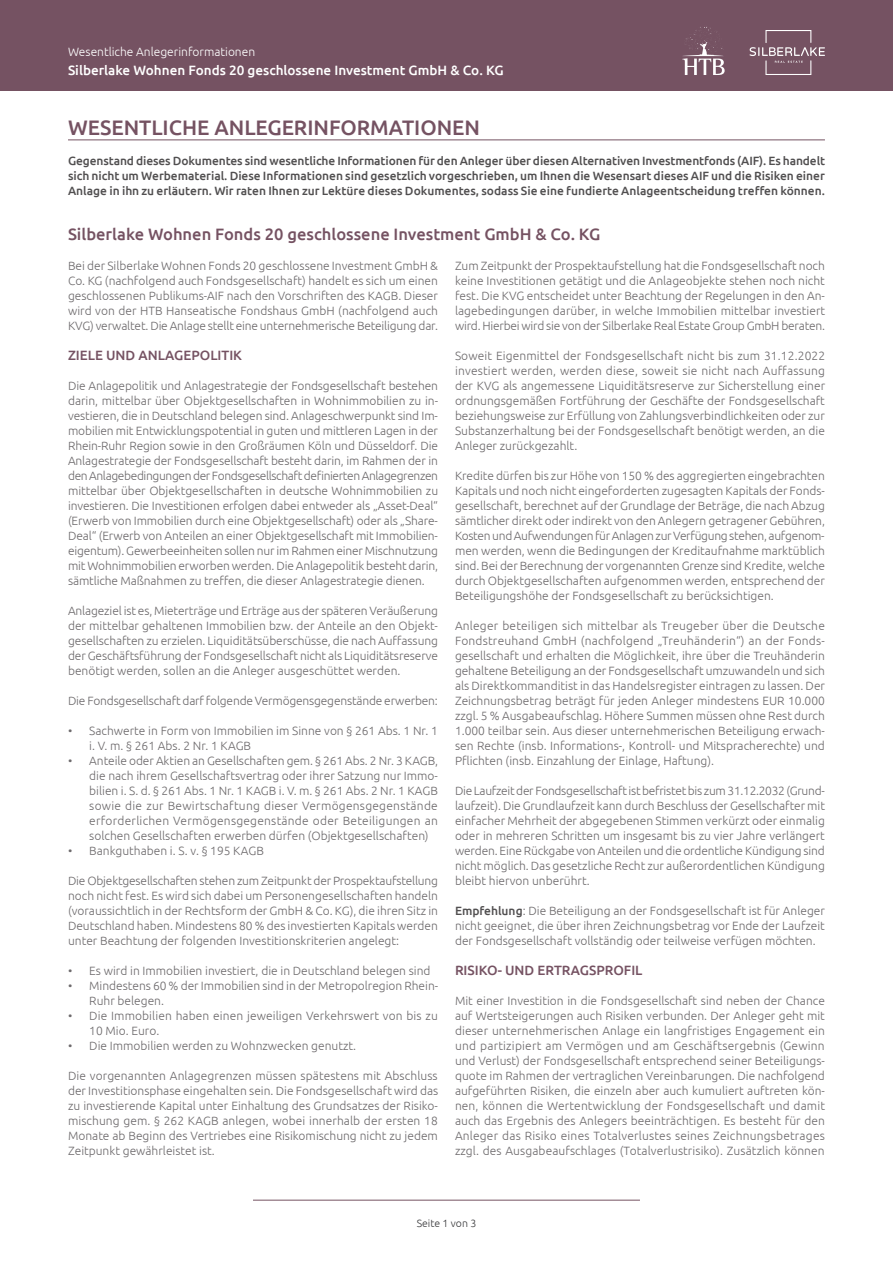
<style>
.page{position:relative;width:893px;height:1263px;background:#fff}
.page>*{position:absolute;margin:0;border:0;box-sizing:border-box;transform-origin:0 0}
.t1{font:500 21px "Ubuntu";color:#755262}
.t2{font:500 16.5px "Ubuntu";color:#755262}
.t3{font:500 13.5px "Ubuntu";color:#fff}
.t4{font:500 13.5px "Ubuntu";color:#755262}
.t5{font:300 12px/15px "Ubuntu";color:#6d6a6c;text-align:justify}
.t6{font:500 12px/15px "Ubuntu";color:#514f50;text-align:justify}
.t7{font:300 12px "Ubuntu";color:#fff}
.t8{font:300 10.5px "Ubuntu";color:#38383a}
.s1{font-weight:500;color:#514f50}
</style>
<div class="page">
<div style="left:0;top:0;width:893px;height:90px;background:#755262"></div>
<hr style="left:253px;top:1200px;width:387px;height:1px;background:#755262">
<svg style="left:750px;top:30px;width:75px;height:45px"></svg>
<svg style="left:682px;top:27px;width:43px;height:48px"></svg>
<hr style="left:68px;top:140px;width:757px;height:1px;background:#755262">
<p class="t7" style="left:68px;top:44px;width:189px">Wesentliche Anlegerinformationen</p>
<p class="t3" style="left:68px;top:62px;width:437px">Silberlake Wohnen Fonds 20 geschlossene Investment GmbH &amp; Co. KG</p>
<h1 class="t1" style="left:68px;top:114px;width:414px">WESENTLICHE ANLEGERINFORMATIONEN</h1>
<p class="t6" style="left:68px;top:153px;width:759px">Gegenstand dieses Dokumentes sind wesentliche Informationen für den Anleger über diesen Alternativen Investmentfonds (AIF). Es handelt sich nicht um Werbematerial. Diese Informationen sind gesetzlich vorgeschrieben, um Ihnen die Wesensart dieses AIF und die Risiken einer Anlage in ihn zu erläutern. Wir raten Ihnen zur Lektüre dieses Dokumentes, sodass Sie eine fundierte Anlageentscheidung treffen können.</p>
<h2 class="t2" style="left:68px;top:224px;width:534px">Silberlake Wohnen Fonds 20 geschlossene Investment GmbH &amp; Co. KG</h2>
<p class="t5" style="left:455px;top:258px;width:372px">Zum Zeitpunkt der Prospektaufstellung hat die Fondsgesellschaft noch keine Investitionen getätigt und die Anlageobjekte stehen noch nicht fest. Die KVG entscheidet unter Beachtung der Regelungen in den An&shy;lagebedingungen darüber, in welche Immobilien mittelbar investiert wird. Hierbei wird sie von der Silberlake Real Estate Group GmbH beraten.</p>
<p class="t5" style="left:455px;top:348px;width:372px">Soweit Eigenmittel der Fondsgesellschaft nicht bis zum 31.12.2022 investiert werden, werden diese, soweit sie nicht nach Auffassung der KVG als angemessene Liquiditätsreserve zur Sicherstellung einer ordnungsgemäßen Fortführung der Geschäfte der Fondsgesellschaft beziehungsweise zur Erfüllung von Zahlungsverbindlichkeiten oder zur Substanzerhaltung bei der Fondsgesellschaft benötigt werden, an die Anleger zurückgezahlt.</p>
<p class="t5" style="left:455px;top:468px;width:372px">Kredite dürfen bis zur Höhe von 150 % des aggregierten eingebrachten Kapitals und noch nicht eingeforderten zugesagten Kapitals der Fonds&shy;gesellschaft, berechnet auf der Grundlage der Beträge, die nach Abzug sämtlicher direkt oder indirekt von den Anlegern getragener Gebühren, Kosten und Aufwendungen für Anlagen zur Verfügung stehen, aufgenom&shy;men werden, wenn die Bedingungen der Kreditaufnahme marktüblich sind. Bei der Berechnung der vorgenannten Grenze sind Kredite, welche durch Objektgesellschaften aufgenommen werden, entsprechend der Beteiligungshöhe der Fondsgesellschaft zu berücksichtigen.</p>
<p class="t5" style="left:455px;top:618px;width:372px">Anleger beteiligen sich mittelbar als Treugeber über die Deutsche Fondstreuhand GmbH (nachfolgend „Treuhänderin“) an der Fonds&shy;gesellschaft und erhalten die Möglichkeit, ihre über die Treuhänderin gehaltene Beteiligung an der Fondsgesellschaft umzuwandeln und sich als Direktkommanditist in das Handelsregister eintragen zu lassen. Der Zeichnungsbetrag beträgt für jeden Anleger mindestens EUR 10.000 zzgl. 5 % Ausgabeaufschlag. Höhere Summen müssen ohne Rest durch 1.000 teilbar sein. Aus dieser unternehmerischen Beteiligung erwach&shy;sen Rechte (insb. Informations-, Kontroll- und Mitspracherechte) und Pflichten (insb. Einzahlung der Einlage, Haftung).</p>
<p class="t5" style="left:455px;top:783px;width:371px">Die Laufzeit der Fondsgesellschaft ist befristet bis zum 31.12.2032 (Grund&shy;laufzeit). Die Grundlaufzeit kann durch Beschluss der Gesellschafter mit einfacher Mehrheit der abgegebenen Stimmen verkürzt oder einmalig oder in mehreren Schritten um insgesamt bis zu vier Jahre verlängert werden. Eine Rückgabe von Anteilen und die ordentliche Kündigung sind nicht möglich. Das gesetzliche Recht zur außerordentlichen Kündigung bleibt hiervon unberührt.</p>
<p class="t5" style="left:455px;top:903px;width:371px"><span class="s1">Empfehlung</span>: Die Beteiligung an der Fondsgesellschaft ist für Anleger nicht geeignet, die über ihren Zeichnungsbetrag vor Ende der Laufzeit der Fondsgesellschaft vollständig oder teilweise verfügen möchten.</p>
<p class="t4" style="left:455px;top:962px;width:189px">RISIKO- UND ERTRAGSPROFIL</p>
<p class="t5" style="left:455px;top:993px;width:372px">Mit einer Investition in die Fondsgesellschaft sind neben der Chance auf Wertsteigerungen auch Risiken verbunden. Der Anleger geht mit dieser unternehmerischen Anlage ein langfristiges Engagement ein und partizipiert am Vermögen und am Geschäftsergebnis (Gewinn und Verlust) der Fondsgesellschaft entsprechend seiner Beteiligungs&shy;quote im Rahmen der vertraglichen Vereinbarungen. Die nachfolgend aufgeführten Risiken, die einzeln aber auch kumuliert auftreten kön&shy;nen, können die Wertentwicklung der Fondsgesellschaft und damit auch das Ergebnis des Anlegers beeinträchtigen. Es besteht für den Anleger das Risiko eines Totalverlustes seines Zeichnungsbetrages zzgl. des Ausgabeaufschlages (Totalverlustrisiko). Zusätzlich können</p>
<p class="t5" style="left:68px;top:258px;width:371px">Bei der Silberlake Wohnen Fonds 20 geschlossene Investment GmbH &amp; Co. KG (nachfolgend auch Fondsgesellschaft) handelt es sich um einen geschlossenen Publikums-AIF nach den Vorschriften des KAGB. Dieser wird von der HTB Hanseatische Fondshaus GmbH (nachfolgend auch KVG) verwaltet. Die Anlage stellt eine unternehmerische Beteiligung dar.</p>
<p class="t4" style="left:68px;top:347px;width:176px">ZIELE UND ANLAGEPOLITIK</p>
<p class="t5" style="left:68px;top:378px;width:372px">Die Anlagepolitik und Anlagestrategie der Fondsgesellschaft bestehen darin, mittelbar über Objektgesellschaften in Wohnimmobilien zu in&shy;vestieren, die in Deutschland belegen sind. Anlageschwerpunkt sind Im&shy;mobilien mit Entwicklungspotential in guten und mittleren Lagen in der Rhein-Ruhr Region sowie in den Großräumen Köln und Düsseldorf. Die Anlagestrategie der Fondsgesellschaft besteht darin, im Rahmen der in den Anlagebedingungen der Fondsgesellschaft definierten Anlagegrenzen mittelbar über Objektgesellschaften in deutsche Wohnimmobilien zu investieren. Die Investitionen erfolgen dabei entweder als „Asset-Deal“ (Erwerb von Immobilien durch eine Objektgesellschaft) oder als „Share-Deal“ (Erwerb von Anteilen an einer Objektgesellschaft mit Immobilien&shy;eigentum). Gewerbeeinheiten sollen nur im Rahmen einer Mischnutzung mit Wohnimmobilien erworben werden. Die Anlagepolitik besteht darin, sämtliche Maßnahmen zu treffen, die dieser Anlagestrategie dienen.</p>
<p class="t5" style="left:68px;top:603px;width:372px">Anlageziel ist es, Mieterträge und Erträge aus der späteren Veräußerung der mittelbar gehaltenen Immobilien bzw. der Anteile an den Objekt&shy;gesellschaften zu erzielen. Liquiditätsüberschüsse, die nach Auffassung der Geschäftsführung der Fondsgesellschaft nicht als Liquiditätsreserve benötigt werden, sollen an die Anleger ausgeschüttet werden.</p>
<p class="t5" style="left:68px;top:693px;width:371px">Die Fondsgesellschaft darf folgende Vermögensgegenstände erwerben:</p>
<p class="t5" style="left:89px;top:723px;width:350px;text-indent:-21px">• Sachwerte in Form von Immobilien im Sinne von § 261 Abs. 1 Nr. 1 i. V. m. § 261 Abs. 2 Nr. 1 KAGB</p>
<p class="t5" style="left:89px;top:753px;width:350px;text-indent:-21px">• Anteile oder Aktien an Gesellschaften gem. § 261 Abs. 2 Nr. 3 KAGB, die nach ihrem Gesellschaftsvertrag oder ihrer Satzung nur Immo&shy;bilien i. S. d. § 261 Abs. 1 Nr. 1 KAGB i. V. m. § 261 Abs. 2 Nr. 1 KAGB sowie die zur Bewirtschaftung dieser Vermögensgegenstände erforderlichen Vermögensgegenstände oder Beteiligungen an solchen Gesellschaften erwerben dürfen (Objektgesellschaften)</p>
<p class="t5" style="left:68px;top:843px;width:197px">• Bankguthaben i. S. v. § 195 KAGB</p>
<p class="t5" style="left:68px;top:873px;width:372px">Die Objektgesellschaften stehen zum Zeitpunkt der Prospektaufstellung noch nicht fest. Es wird sich dabei um Personengesellschaften handeln (voraussichtlich in der Rechtsform der GmbH &amp; Co. KG), die ihren Sitz in Deutschland haben. Mindestens 80 % des investierten Kapitals werden unter Beachtung der folgenden Investitionskriterien angelegt:</p>
<p class="t5" style="left:68px;top:963px;width:364px">• Es wird in Immobilien investiert, die in Deutschland belegen sind</p>
<p class="t5" style="left:89px;top:978px;width:350px;text-indent:-21px">• Mindestens 60 % der Immobilien sind in der Metropolregion Rhein-<br>Ruhr belegen.</p>
<p class="t5" style="left:89px;top:1008px;width:350px;text-indent:-21px">• Die Immobilien haben einen jeweiligen Verkehrswert von bis zu<br>10 Mio. Euro.</p>
<p class="t5" style="left:68px;top:1038px;width:290px">• Die Immobilien werden zu Wohnzwecken genutzt.</p>
<p class="t5" style="left:68px;top:1068px;width:372px">Die vorgenannten Anlagegrenzen müssen spätestens mit Abschluss der Investitionsphase eingehalten sein. Die Fondsgesellschaft wird das zu investierende Kapital unter Einhaltung des Grundsatzes der Risiko&shy;mischung gem. § 262 KAGB anlegen, wobei innerhalb der ersten 18<br>Monate ab Beginn des Vertriebes eine Risikomischung nicht zu jedem Zeitpunkt gewährleistet ist.</p>
<p class="t8" style="left:417px;top:1216px;width:61px">Seite 1 von 3</p>
</div>
